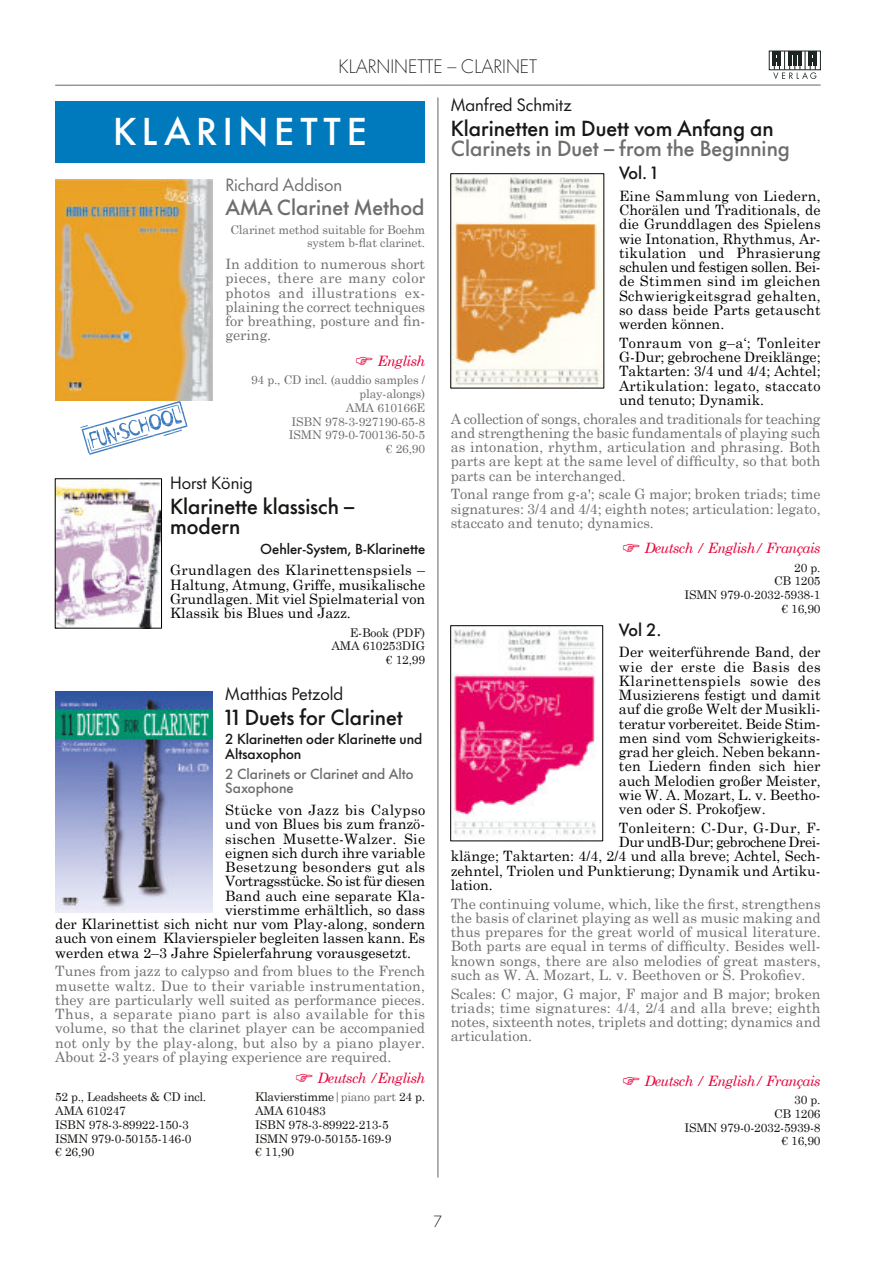
<style>
.page{position:relative;width:893px;height:1263px;background:#fff}
.page>*{position:absolute;margin:0;border:0;box-sizing:border-box;transform-origin:0 0}
.t1{font:500 36px "Futura Now Headline";letter-spacing:.16em;color:#fff}
.t2{font:500 20.25px/20.2px "Futura Now Headline";color:#181715}
.t3{font:500 20.25px "Futura Now Headline";color:#6e6e6d}
.t4{font:300 18px "Futura Now Headline";color:#181715}
.t5{font:16.5px "Futura Now Headline";color:#181715}
.t6{font:16.5px "Futura Now Headline";color:#6e6e6d}
.t7{font:500 16.5px "Futura Now Headline";letter-spacing:-.04em;color:#181715}
.t8{font:300 15px "Futura Now Headline";color:#000}
.t9{font:14.25px/14.2px "Century Schoolbook";color:#6e6e6d;text-align:justify}
.t10{font:14.25px/14.2px "Century Schoolbook";color:#000;text-align:justify}
.t11{font:italic 14.25px "Century Schoolbook";letter-spacing:-.04em;color:#e40039}
.t12{font:14.25px "Century Schoolbook";letter-spacing:.025em;color:#000}
.t13{font:14.25px "Century Schoolbook";letter-spacing:-.025em;color:#000}
.t14{font:14.25px "Century Schoolbook";letter-spacing:-.03em;color:#000}
.t15{font:14.25px "Century Schoolbook";letter-spacing:.02em;color:#000}
.t16{font:14.25px "Century Schoolbook";letter-spacing:.03em;color:#000}
.t17{font:500 13.5px/14.9px "Futura Now Headline";color:#181715}
.t18{font:500 13.5px/14.9px "Futura Now Headline";color:#6e6e6d}
.t19{font:12px/13.8px "Century Schoolbook";letter-spacing:-.015em;color:#181715;text-align:right}
.t20{font:12px/13.8px "Century Schoolbook";letter-spacing:-.015em;color:#6e6e6d;text-align:right}
.s1{color:#6e6e6d}
</style>
<div class="page">
<hr style="left:55px;top:85px;width:766px;height:1px;background:#666">
<div style="left:769px;top:51px;width:52px;height:19px;border:1px solid #1e2624"></div>
<hr style="left:814px;top:51px;width:3px;height:15px;background:#1e2624">
<svg style="left:773px;top:51px;width:43px;height:28px"></svg>
<div style="left:55px;top:101px;width:370px;height:61px;background:#007abd"></div>
<img style="left:55px;top:179px;width:158px;height:221px">
<svg style="left:80px;top:401px;width:108px;height:54px"></svg>
<img style="left:57px;top:481px;width:103px;height:145px">
<div style="left:55px;top:479px;width:107px;height:149px;border:1px solid #000001"></div>
<img style="left:55px;top:692px;width:158px;height:221px">
<img style="left:453px;top:176px;width:149px;height:210px">
<img style="left:453px;top:627px;width:143px;height:209px">
<div style="left:451px;top:625px;width:152px;height:216px;border:1px solid #000001"></div>
<hr style="left:438px;top:97px;width:1px;height:1080px;background:#666">
<p class="t4" style="left:339px;top:58px;width:200px">KLARNINETTE – CLARINET</p>
<h1 class="t1" style="left:113px;top:116px;width:256px">KLARINETTE</h1>
<p class="t6" style="left:225px;top:177px;width:118px">Richard Addison</p>
<h2 class="t3" style="left:225px;top:199px;width:201px">AMA Clarinet Method</h2>
<p class="t20" style="left:230px;top:223px;width:196px">Clarinet method suitable for Boehm system b-flat clarinet.</p>
<p class="t9" style="left:225px;top:258px;width:201px">In addition to numerous short pieces, there are many color photos and illustrations ex&shy;plaining the correct techniques for breathing, posture and fin&shy;gering.</p>
<p class="t11" style="left:377px;top:355px;width:49px">English</p>
<p class="t20" style="left:251px;top:374px;width:176px">94 p., CD incl. (auddio samples / play-alongs)<br>AMA 610166E<br>ISBN 978-3-927190-65-8<br>ISMN 979-0-700136-50-5<br>€ 26,90</p>
<p class="t5" style="left:170px;top:476px;width:84px">Horst König</p>
<h2 class="t2" style="left:170px;top:498px;width:186px">Klarinette klassisch – modern</h2>
<p class="t17" style="left:260px;top:543px;width:166px">Oehler-System, B-Klarinette</p>
<p class="t10" style="left:170px;top:564px;width:257px">Grundlagen des Klarinettenspsiels – Haltung, Atmung, Griffe, musikalische Grundlagen. Mit viel Spielmaterial von Klassik bis Blues und Jazz.</p>
<p class="t19" style="left:331px;top:626px;width:95px">E-Book (PDF)<br>AMA 610253DIG € 12,99</p>
<p class="t5" style="left:225px;top:687px;width:120px">Matthias Petzold</p>
<h2 class="t2" style="left:225px;top:709px;width:179px">11 Duets for Clarinet</h2>
<p class="t17" style="left:225px;top:733px;width:199px">2 Klarinetten oder Klarinette und<br>Altsaxophon</p>
<p class="t18" style="left:225px;top:767px;width:190px">2 Clarinets or Clarinet and Alto<br>Saxophone</p>
<p class="t12" style="left:225px;top:805px;width:201px">Stücke von Jazz bis Calypso</p>
<p class="t10" style="left:225px;top:818px;width:201px">und von Blues bis zum franzö-</p>
<p class="t15" style="left:225px;top:833px;width:201px">sischen Musette-Walzer. Sie</p>
<p class="t10" style="left:225px;top:847px;width:201px">eignen sich durch ihre variable</p>
<p class="t16" style="left:225px;top:862px;width:201px">Besetzung besonders gut als</p>
<p class="t13" style="left:225px;top:876px;width:201px">Vortragsstücke. So ist für diesen</p>
<p class="t10" style="left:225px;top:890px;width:201px">Band auch eine separate Kla-</p>
<p class="t10" style="left:225px;top:904px;width:201px">vierstimme erhältlich, so dass</p>
<p class="t10" style="left:55px;top:918px;width:371px">der Klarinettist sich nicht nur vom Play-along, sondern</p>
<p class="t10" style="left:55px;top:932px;width:371px">auch von einem Klavierspieler begleiten lassen kann. Es</p>
<p class="t10" style="left:55px;top:947px;width:358px">werden etwa 2–3 Jahre Spielerfahrung vorausgesetzt.</p>
<p class="t9" style="left:55px;top:965px;width:371px">Tunes from jazz to calypso and from blues to the French musette waltz. Due to their variable instrumentation, they are particularly well suited as performance pieces.<br>Thus, a separate piano part is also available for this volume, so that the clarinet player can be accompanied not only by the play-along, but also by a piano player.<br>About 2-3 years of playing experience are required.</p>
<p class="t11" style="left:317px;top:1072px;width:109px">Deutsch /English</p>
<p class="t19" style="left:55px;top:1091px;width:152px">52 p., Leadsheets &amp; CD incl.</p>
<p class="t19" style="left:255px;top:1091px;width:171px">Klavierstimme<span class="s1">|piano part</span> 24 p.</p>
<p class="t19" style="left:55px;top:1105px;width:72px">AMA 610247</p>
<p class="t19" style="left:255px;top:1105px;width:72px">AMA 610483</p>
<p class="t19" style="left:55px;top:1119px;width:135px">ISBN 978-3-89922-150-3</p>
<p class="t19" style="left:255px;top:1119px;width:135px">ISBN 978-3-89922-213-5</p>
<p class="t19" style="left:55px;top:1132px;width:138px">ISMN 979-0-50155-146-0</p>
<p class="t19" style="left:255px;top:1132px;width:138px">ISMN 979-0-50155-169-9</p>
<p class="t19" style="left:55px;top:1146px;width:41px">€ 26,90</p>
<p class="t19" style="left:255px;top:1146px;width:41px">€ 11,90</p>
<p class="t5" style="left:451px;top:98px;width:123px">Manfred Schmitz</p>
<h2 class="t2" style="left:451px;top:120px;width:324px">Klarinetten im Duett vom Anfang an</h2>
<h2 class="t3" style="left:451px;top:140px;width:341px">Clarinets in Duet – from the Beginning</h2>
<p class="t7" style="left:619px;top:165px;width:40px">Vol. 1</p>
<p class="t10" style="left:619px;top:190px;width:203px">Eine Sammlung von Liedern, Chorälen und Traditionals, de die Grunddlagen des Spielens wie Intonation, Rhythmus, Ar&shy;tikulation und Phrasierung schulen und festigen sollen. Bei&shy;de Stimmen sind im gleichen Schwierigkeitsgrad gehalten, so dass beide Parts getauscht werden können.</p>
<p class="t10" style="left:619px;top:337px;width:203px">Tonraum von g–a‘; Tonleiter G-Dur; gebrochene Dreiklänge; Taktarten: 3/4 und 4/4; Achtel; Artikulation: legato, staccato und tenuto; Dynamik.</p>
<p class="t9" style="left:451px;top:412px;width:371px">A collection of songs, chorales and traditionals for teaching and strengthening the basic fundamentals of playing such as intonation, rhythm, articulation and phrasing. Both parts are kept at the same level of difficulty, so that both parts can be interchanged.</p>
<p class="t9" style="left:451px;top:488px;width:371px">Tonal range from g-a'; scale G major; broken triads; time signatures: 3/4 and 4/4; eighth notes; articulation: legato, staccato and tenuto; dynamics.</p>
<p class="t11" style="left:644px;top:543px;width:178px">Deutsch / English/ Français</p>
<p class="t19" style="left:684px;top:561px;width:138px">20 p.<br>CB 1205<br>ISMN 979-0-2032-5938-1 € 16,90</p>
<p class="t7" style="left:619px;top:622px;width:44px">Vol 2.</p>
<p class="t10" style="left:619px;top:646px;width:203px">Der weiterführende Band, der wie der erste die Basis des Klarinettenspiels sowie des Musizierens festigt und damit auf die große Welt der Musikli&shy;teratur vorbereitet. Beide Stim&shy;men sind vom Schwierigkeits&shy;grad her gleich. Neben bekann&shy;ten Liedern finden sich hier auch Melodien großer Meister, wie W. A. Mozart, L. v. Beetho&shy;ven oder S. Prokofjew.</p>
<p class="t12" style="left:619px;top:822px;width:203px">Tonleitern: C-Dur, G-Dur, F-</p>
<p class="t14" style="left:619px;top:837px;width:203px">Dur undB-Dur; gebrochene Drei-</p>
<p class="t10" style="left:451px;top:850px;width:371px">klänge; Taktarten: 4/4, 2/4 und alla breve; Achtel, Sech-</p>
<p class="t10" style="left:451px;top:865px;width:371px">zehntel, Triolen und Punktierung; Dynamik und Artiku-</p>
<p class="t10" style="left:451px;top:879px;width:44px">lation.</p>
<p class="t9" style="left:451px;top:898px;width:371px">The continuing volume, which, like the first, strengthens the basis of clarinet playing as well as music making and thus prepares for the great world of musical literature.<br>Both parts are equal in terms of difficulty. Besides well&shy;known songs, there are also melodies of great masters, such as W. A. Mozart, L. v. Beethoven or S. Prokofiev.</p>
<p class="t9" style="left:451px;top:988px;width:371px">Scales: C major, G major, F major and B major; broken triads; time signatures: 4/4, 2/4 and alla breve; eighth notes, sixteenth notes, triplets and dotting; dynamics and articulation.</p>
<p class="t11" style="left:644px;top:1075px;width:178px">Deutsch / English/ Français</p>
<p class="t19" style="left:684px;top:1094px;width:138px">30 p.<br>CB 1206<br>ISMN 979-0-2032-5939-8 € 16,90</p>
<p class="t8" style="left:434px;top:1214px;width:10px">7</p>
</div>
